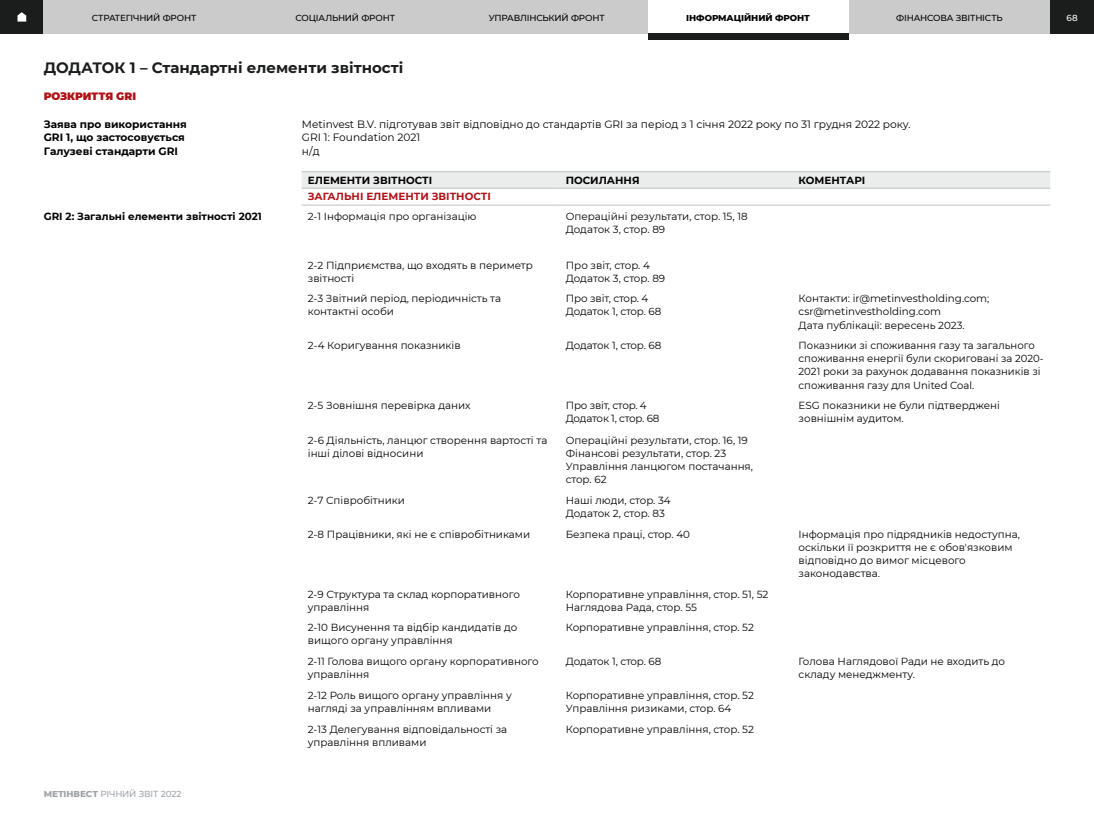
<style>
.page{position:relative;width:1094px;height:819px;background:#fff}
.page>*{position:absolute;margin:0;border:0;box-sizing:border-box;transform-origin:0 0}
.t1{font:700 15px "Montserrat";color:#1b1c1c}
.t2{font:10.62px "Montserrat";color:#000}
.t3{font:700 10.62px "Montserrat";color:#000}
.t4{font:900 10.62px "Montserrat";letter-spacing:-.005em;color:#b11116}
.t5{font:10.31px/13.1px "Montserrat";color:#000}
.t6{font:700 10.31px "Montserrat";color:#000}
.t7{font:10.31px/13.1px "Montserrat";letter-spacing:-.02em;color:#000}
.t8{font:700 10.31px "Montserrat";color:#b11116}
.t9{font:500 8.75px "Montserrat";letter-spacing:-.025em;color:#000}
.t10{font:500 8.75px "Montserrat";letter-spacing:-.025em;color:#9fa3a9}
.t11{font:800 8.75px "Montserrat";letter-spacing:-.01em;color:#000}
.t12{font:500 8.75px "Montserrat";color:#fff}
.s1{font-weight:800}
</style>
<div class="page">
<svg style="left:302px;top:172px;width:748px;height:33px"></svg>
<hr style="left:302px;top:171px;width:257px;height:1px;background:#bcbec0">
<hr style="left:559px;top:171px;width:233px;height:1px;background:#bcbec0">
<hr style="left:792px;top:171px;width:258px;height:1px;background:#bcbec0">
<hr style="left:302px;top:188px;width:257px;height:1px;background:#bcbec0">
<hr style="left:559px;top:188px;width:233px;height:1px;background:#bcbec0">
<hr style="left:792px;top:188px;width:258px;height:1px;background:#bcbec0">
<hr style="left:302px;top:205px;width:257px;height:1px;background:#bcbec0">
<hr style="left:559px;top:205px;width:233px;height:1px;background:#bcbec0">
<hr style="left:792px;top:205px;width:258px;height:1px;background:#bcbec0">
<div style="left:1050px;top:0;width:44px;height:34px;background:#1b1c1c"></div>
<div style="left:0;top:0;width:44px;height:34px;background:#1b1c1c"></div>
<div style="left:44px;top:0;width:1006px;height:34px;background:#cbcbcb"></div>
<div style="left:648px;top:0;width:200px;height:34px;background:#fff"></div>
<div style="left:648px;top:34px;width:200px;height:6px;background:#1b1c1c"></div>
<svg style="left:18px;top:12px;width:8px;height:10px"></svg>
<p class="t9" style="left:92px;top:12px;width:106px">СТРАТЕГІЧНИЙ ФРОНТ</p>
<p class="t9" style="left:295px;top:12px;width:101px">СОЦІАЛЬНИЙ ФРОНТ</p>
<p class="t9" style="left:489px;top:12px;width:118px">УПРАВЛІНСЬКИЙ ФРОНТ</p>
<p class="t11" style="left:686px;top:11px;width:125px">ІНФОРМАЦІЙНИЙ ФРОНТ</p>
<p class="t9" style="left:896px;top:12px;width:108px">ФІНАНСОВА ЗВІТНІСТЬ</p>
<p class="t12" style="left:1066px;top:12px;width:13px">68</p>
<h1 class="t1" style="left:44px;top:57px;width:361px">ДОДАТОК 1 – Стандартні елементи звітності</h1>
<p class="t4" style="left:44px;top:88px;width:94px">РОЗКРИТТЯ GRI</p>
<p class="t3" style="left:44px;top:116px;width:145px">Заява про використання</p>
<p class="t2" style="left:302px;top:117px;width:610px">Metinvest B.V. підготував звіт відповідно до стандартів GRI за період з 1 січня 2022 року по 31 грудня 2022 року.</p>
<p class="t3" style="left:44px;top:130px;width:143px">GRI 1, що застосовується</p>
<p class="t2" style="left:302px;top:130px;width:120px">GRI 1: Foundation 2021</p>
<p class="t3" style="left:44px;top:144px;width:136px">Галузеві стандарти GRI</p>
<p class="t2" style="left:302px;top:144px;width:19px">н/д</p>
<p class="t6" style="left:308px;top:173px;width:126px">ЕЛЕМЕНТИ ЗВІТНОСТІ</p>
<p class="t6" style="left:566px;top:173px;width:75px">ПОСИЛАННЯ</p>
<p class="t6" style="left:798px;top:173px;width:68px">КОМЕНТАРІ</p>
<p class="t8" style="left:308px;top:189px;width:184px">ЗАГАЛЬНІ ЕЛЕМЕНТИ ЗВІТНОСТІ</p>
<p class="t6" style="left:44px;top:209px;width:219px">GRI 2: Загальні елементи звітності 2021</p>
<p class="t5" style="left:308px;top:209px;width:170px">2-1 Інформація про організацію</p>
<p class="t5" style="left:566px;top:209px;width:183px">Операційні результати, стор. 15, 18<br>Додаток 3, стор. 89</p>
<p class="t5" style="left:308px;top:258px;width:227px">2-2 Підприємства, що входять в периметр звітності</p>
<p class="t5" style="left:566px;top:258px;width:101px">Про звіт, стор. 4<br>Додаток 3, стор. 89</p>
<p class="t5" style="left:308px;top:292px;width:195px">2-3 Звітний період, періодичність та контактні особи</p>
<p class="t5" style="left:566px;top:292px;width:97px">Про звіт, стор. 4<br>Додаток 1, стор. 68</p>
<p class="t5" style="left:798px;top:292px;width:192px">Контакти: ir@metinvestholding.com; csr@metinvestholding.com<br>Дата публікації: вересень 2023.</p>
<p class="t5" style="left:308px;top:338px;width:154px">2-4 Коригування показників</p>
<p class="t5" style="left:566px;top:338px;width:97px">Додаток 1, стор. 68</p>
<p class="t5" style="left:798px;top:338px;width:247px">Показники зі споживання газу та загального споживання енергії були скориговані за 2020- 2021 роки за рахунок додавання показників зі споживання газу для United Coal.</p>
<p class="t5" style="left:308px;top:398px;width:164px">2-5 Зовнішня перевірка даних</p>
<p class="t7" style="left:566px;top:398px;width:95px">Про звіт, стор. 4<br>Додаток 1, стор. 68</p>
<p class="t5" style="left:798px;top:398px;width:203px">ESG показники не були підтверджені зовнішнім аудитом.</p>
<p class="t5" style="left:308px;top:433px;width:241px">2-6 Діяльність, ланцюг створення вартості та інші ділові відносини</p>
<p class="t5" style="left:566px;top:433px;width:189px">Операційні результати, стор. 16, 19<br>Фінансові результати, стор. 23<br>Управління ланцюгом постачання, стор. 62</p>
<p class="t5" style="left:308px;top:493px;width:99px">2-7 Співробітники</p>
<p class="t5" style="left:566px;top:493px;width:107px">Наші люди, стор. 34<br>Додаток 2, стор. 83</p>
<p class="t5" style="left:308px;top:527px;width:224px">2-8 Працівники, які не є співробітниками</p>
<p class="t5" style="left:566px;top:527px;width:126px">Безпека праці, стор. 40</p>
<p class="t5" style="left:798px;top:527px;width:223px">Інформація про підрядників недоступна, оскільки її розкриття не є обов'язковим відповідно до вимог місцевого законодавства.</p>
<p class="t5" style="left:308px;top:587px;width:214px">2-9 Структура та склад корпоративного управління</p>
<p class="t5" style="left:566px;top:587px;width:204px">Корпоративне управління, стор. 51, 52<br>Наглядова Рада, стор. 55</p>
<p class="t5" style="left:308px;top:621px;width:211px">2-10 Висунення та відбір кандидатів до вищого органу управління</p>
<p class="t5" style="left:566px;top:621px;width:190px">Корпоративне управління, стор. 52</p>
<p class="t5" style="left:308px;top:654px;width:232px">2-11 Голова вищого органу корпоративного управління</p>
<p class="t5" style="left:566px;top:654px;width:97px">Додаток 1, стор. 68</p>
<p class="t5" style="left:798px;top:654px;width:208px">Голова Наглядової Ради не входить до складу менеджменту.</p>
<p class="t5" style="left:308px;top:688px;width:205px">2-12 Роль вищого органу управління у нагляді за управлінням впливами</p>
<p class="t5" style="left:566px;top:688px;width:190px">Корпоративне управління, стор. 52<br>Управління ризиками, стор. 64</p>
<p class="t5" style="left:308px;top:722px;width:201px">2-13 Делегування відповідальності за управління впливами</p>
<p class="t5" style="left:566px;top:722px;width:190px">Корпоративне управління, стор. 52</p>
<p class="t10" style="left:44px;top:788px;width:139px"><span class="s1">МЕТІНВЕСТ</span> РІЧНИЙ ЗВІТ 2022</p>
</div>
